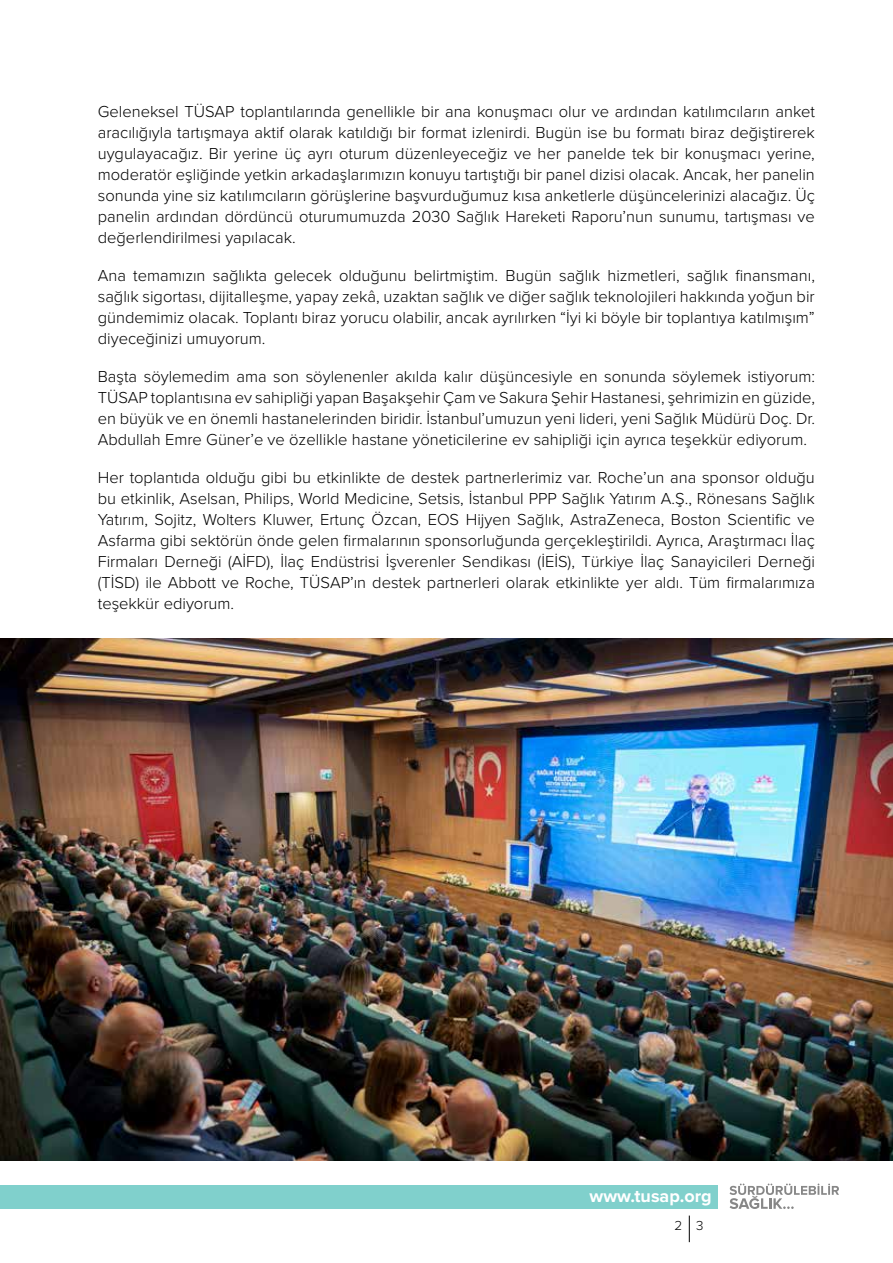
<style>
.page{position:relative;width:893px;height:1263px;background:#fff}
.page>*{position:absolute;margin:0;border:0;box-sizing:border-box;transform-origin:0 0}
.t1{font:700 18px "Proxima Nova";color:#fff}
.t2{font:300 16.5px/21px "Proxima Nova";color:#000;text-align:justify}
.t3{font:300 13.5px "Proxima Nova";color:#000}
</style>
<div class="page">
<div style="left:0;top:1186px;width:717px;height:23px;background:#80d0cc"></div>
<svg style="left:730px;top:1183px;width:109px;height:26px"></svg>
<svg style="left:689px;top:1215px;width:1px;height:27px"></svg>
<img style="left:0;top:638px;width:893px;height:523px">
<p class="t2" style="left:98px;top:100px;width:719px">Geleneksel TÜSAP toplantılarında genellikle bir ana konuşmacı olur ve ardından katılımcıların anket aracılığıyla tartışmaya aktif olarak katıldığı bir format izlenirdi. Bugün ise bu formatı biraz değiştirerek uygulayacağız. Bir yerine üç ayrı oturum düzenleyeceğiz ve her panelde tek bir konuşmacı yerine, moderatör eşliğinde yetkin arkadaşlarımızın konuyu tartıştığı bir panel dizisi olacak. Ancak, her panelin sonunda yine siz katılımcıların görüşlerine başvurduğumuz kısa anketlerle düşüncelerinizi alacağız. Üç panelin ardından dördüncü oturumumuzda 2030 Sağlık Hareketi Raporu’nun sunumu, tartışması ve değerlendirilmesi yapılacak.</p>
<p class="t2" style="left:98px;top:264px;width:719px">Ana temamızın sağlıkta gelecek olduğunu belirtmiştim. Bugün sağlık hizmetleri, sağlık finansmanı, sağlık sigortası, dijitalleşme, yapay zekâ, uzaktan sağlık ve diğer sağlık teknolojileri hakkında yoğun bir gündemimiz olacak. Toplantı biraz yorucu olabilir, ancak ayrılırken “İyi ki böyle bir toplantıya katılmışım” diyeceğinizi umuyorum.</p>
<p class="t2" style="left:98px;top:365px;width:719px">Başta söylemedim ama son söylenenler akılda kalır düşüncesiyle en sonunda söylemek istiyorum:<br>TÜSAP toplantısına ev sahipliği yapan Başakşehir Çam ve Sakura Şehir Hastanesi, şehrimizin en güzide, en büyük ve en önemli hastanelerinden biridir. İstanbul’umuzun yeni lideri, yeni Sağlık Müdürü Doç. Dr.<br>Abdullah Emre Güner’e ve özellikle hastane yöneticilerine ev sahipliği için ayrıca teşekkür ediyorum.</p>
<p class="t2" style="left:98px;top:466px;width:719px">Her toplantıda olduğu gibi bu etkinlikte de destek partnerlerimiz var. Roche’un ana sponsor olduğu bu etkinlik, Aselsan, Philips, World Medicine, Setsis, İstanbul PPP Sağlık Yatırım A.Ş., Rönesans Sağlık Yatırım, Sojitz, Wolters Kluwer, Ertunç Özcan, EOS Hijyen Sağlık, AstraZeneca, Boston Scientific ve Asfarma gibi sektörün önde gelen firmalarının sponsorluğunda gerçekleştirildi. Ayrıca, Araştırmacı İlaç Firmaları Derneği (AİFD), İlaç Endüstrisi İşverenler Sendikası (İEİS), Türkiye İlaç Sanayicileri Derneği (TİSD) ile Abbott ve Roche, TÜSAP’ın destek partnerleri olarak etkinlikte yer aldı. Tüm firmalarımıza teşekkür ediyorum.</p>
<p class="t1" style="left:589px;top:1182px;width:124px">www.tusap.org</p>
<p class="t3" style="left:696px;top:1216px;width:9px">3</p>
<p class="t3" style="left:675px;top:1216px;width:9px">2</p>
</div>
